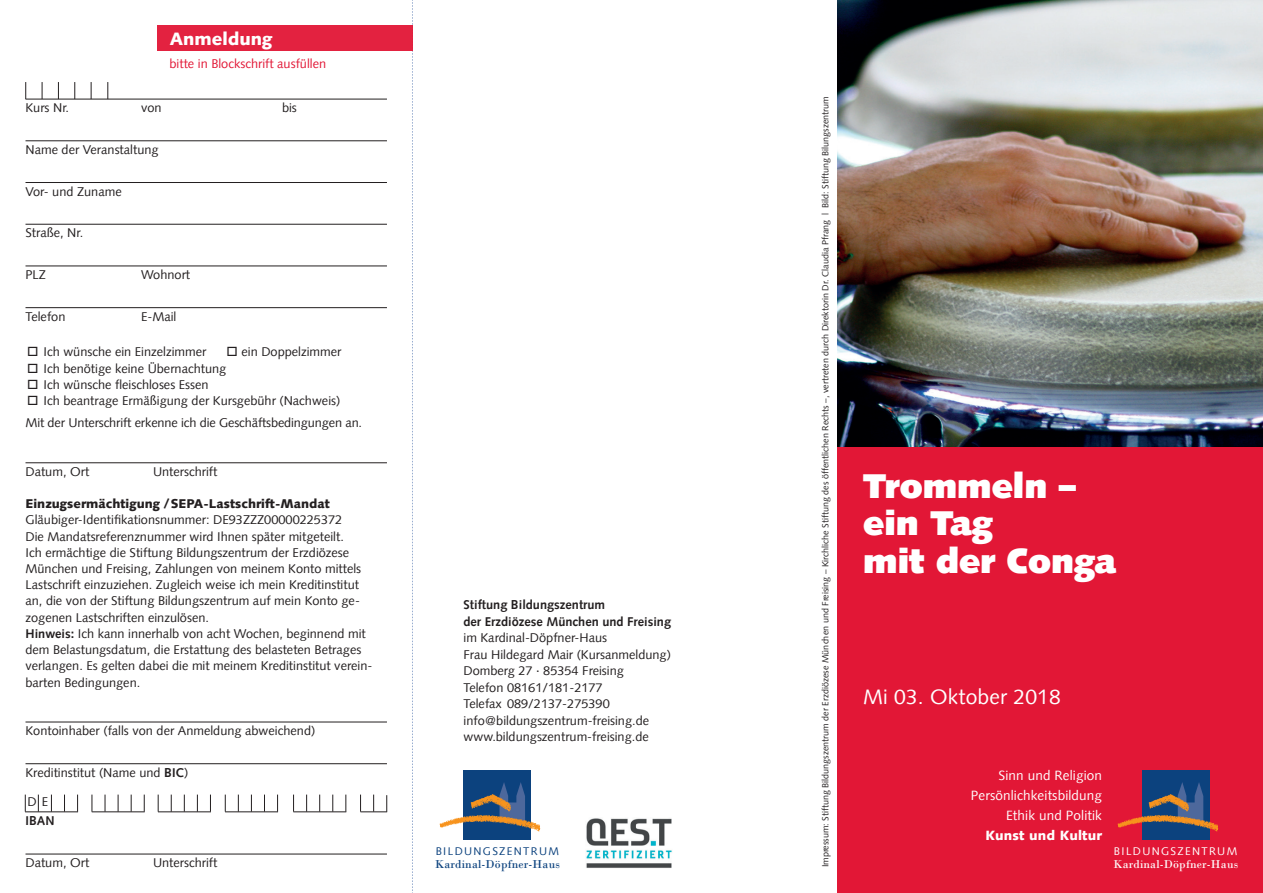
<style>
.page{position:relative;width:1263px;height:893px;background:#fff}
.page>*{position:absolute;margin:0;border:0;box-sizing:border-box;transform-origin:0 0}
.t1{font:900 34.5px/37.5px "Syntax Com";color:#fff}
.t2{font:21px "Syntax Com";letter-spacing:.01em;color:#fff}
.t3{font:900 18px "Syntax Com";color:#fff}
.t4{font:13.5px/19.8px "Syntax Com";letter-spacing:.01em;color:#fff;text-align:right}
.t5{font:900 13.5px "Syntax Com";letter-spacing:.01em;color:#fff}
.t6{font:12.75px/16.2px "Syntax Com";color:#231f20}
.t7{font:700 12.75px/16.5px "Syntax Com";color:#231f20}
.t8{font:900 12.75px "Syntax Com";color:#231f20}
.t9{font:12.75px "Syntax Com";color:#e21736}
.t10{font:12px "Bodoni";letter-spacing:.015em;color:#fff}
.t11{font:12px "Bodoni";letter-spacing:.015em;color:#0c427e}
.t12{font:11.25px "Syntax Com";letter-spacing:.12em;color:#fff}
.t13{font:11.25px "Syntax Com";letter-spacing:.12em;color:#0c427e}
.t14{font:9px "Syntax Com";color:#231f20}
.s1{font-weight:700}
</style>
<div class="page">
<div style="left:838px;top:446px;width:425px;height:447px;background:#e21736"></div>
<div style="left:1142px;top:770px;width:67px;height:70px;background:#0c427e"></div>
<svg style="left:1180px;top:782px;width:21px;height:6px"></svg>
<img style="left:1117px;top:788px;width:102px;height:47px">
<img style="left:838px;top:0;width:425px;height:446px">
<svg style="left:412px;top:0;width:1px;height:893px"></svg>
<div style="left:157px;top:26px;width:255px;height:25px;background:#e32240"></div>
<div style="left:464px;top:770px;width:67px;height:70px;background:#0c427e"></div>
<svg style="left:502px;top:782px;width:21px;height:6px"></svg>
<img style="left:439px;top:788px;width:102px;height:47px">
<img style="left:586px;top:818px;width:86px;height:50px">
<svg style="left:25px;top:82px;width:1px;height:17px"></svg>
<svg style="left:42px;top:82px;width:1px;height:17px"></svg>
<svg style="left:58px;top:82px;width:1px;height:17px"></svg>
<svg style="left:75px;top:82px;width:1px;height:17px"></svg>
<svg style="left:91px;top:82px;width:1px;height:17px"></svg>
<svg style="left:108px;top:82px;width:1px;height:17px"></svg>
<hr style="left:26px;top:99px;width:361px;height:1px;background:#231f20">
<hr style="left:26px;top:141px;width:361px;height:1px;background:#231f20">
<hr style="left:26px;top:182px;width:361px;height:1px;background:#231f20">
<hr style="left:26px;top:224px;width:361px;height:1px;background:#231f20">
<hr style="left:26px;top:266px;width:361px;height:1px;background:#231f20">
<hr style="left:26px;top:307px;width:361px;height:1px;background:#231f20">
<hr style="left:26px;top:462px;width:361px;height:1px;background:#231f20">
<hr style="left:26px;top:722px;width:361px;height:1px;background:#231f20">
<hr style="left:26px;top:763px;width:361px;height:1px;background:#231f20">
<hr style="left:26px;top:854px;width:361px;height:1px;background:#231f20">
<svg style="left:25px;top:795px;width:1px;height:17px"></svg>
<svg style="left:38px;top:795px;width:1px;height:17px"></svg>
<svg style="left:51px;top:795px;width:1px;height:17px"></svg>
<svg style="left:64px;top:795px;width:1px;height:17px"></svg>
<svg style="left:77px;top:795px;width:1px;height:17px"></svg>
<hr style="left:25px;top:812px;width:53px;height:1px;background:#231f20">
<svg style="left:92px;top:795px;width:1px;height:17px"></svg>
<svg style="left:105px;top:795px;width:1px;height:17px"></svg>
<svg style="left:118px;top:795px;width:1px;height:17px"></svg>
<svg style="left:131px;top:795px;width:1px;height:17px"></svg>
<svg style="left:144px;top:795px;width:1px;height:17px"></svg>
<hr style="left:92px;top:812px;width:53px;height:1px;background:#231f20">
<svg style="left:158px;top:795px;width:1px;height:17px"></svg>
<svg style="left:171px;top:795px;width:1px;height:17px"></svg>
<svg style="left:184px;top:795px;width:1px;height:17px"></svg>
<svg style="left:197px;top:795px;width:1px;height:17px"></svg>
<svg style="left:210px;top:795px;width:1px;height:17px"></svg>
<hr style="left:158px;top:812px;width:53px;height:1px;background:#231f20">
<svg style="left:225px;top:795px;width:1px;height:17px"></svg>
<svg style="left:238px;top:795px;width:1px;height:17px"></svg>
<svg style="left:251px;top:795px;width:1px;height:17px"></svg>
<svg style="left:264px;top:795px;width:1px;height:17px"></svg>
<svg style="left:277px;top:795px;width:1px;height:17px"></svg>
<hr style="left:225px;top:812px;width:53px;height:1px;background:#231f20">
<svg style="left:293px;top:795px;width:1px;height:17px"></svg>
<svg style="left:306px;top:795px;width:1px;height:17px"></svg>
<svg style="left:319px;top:795px;width:1px;height:17px"></svg>
<svg style="left:332px;top:795px;width:1px;height:17px"></svg>
<svg style="left:346px;top:795px;width:1px;height:17px"></svg>
<hr style="left:293px;top:812px;width:53px;height:1px;background:#231f20">
<svg style="left:360px;top:795px;width:27px;height:18px"></svg>
<h3 class="t3" style="left:170px;top:28px;width:104px">Anmeldung</h3>
<p class="t9" style="left:170px;top:56px;width:158px">bitte in Blockschrift ausfüllen</p>
<p class="t6" style="left:26px;top:100px;width:45px">Kurs N r.</p>
<p class="t6" style="left:141px;top:100px;width:22px">von</p>
<p class="t6" style="left:282px;top:100px;width:16px">bis</p>
<p class="t6" style="left:26px;top:141px;width:135px">N ame der Veranstaltung</p>
<p class="t6" style="left:26px;top:183px;width:98px">Vor- und Zuname</p>
<p class="t6" style="left:26px;top:225px;width:59px">Straße, N r.</p>
<p class="t6" style="left:26px;top:266px;width:15px">PLZ</p>
<p class="t6" style="left:141px;top:266px;width:51px">Wohnort</p>
<p class="t6" style="left:26px;top:308px;width:41px">Telefon</p>
<p class="t6" style="left:141px;top:308px;width:37px">E-Mail</p>
<p class="t6" style="left:27px;top:344px;width:181px">□ Ich wünsche ein Einzelzimmer</p>
<p class="t6" style="left:227px;top:344px;width:116px">□ ein Doppelzimmer</p>
<p class="t6" style="left:27px;top:360px;width:201px">□ Ich benötige keine Übernachtung</p>
<p class="t6" style="left:27px;top:376px;width:183px">□ Ich wünsche fleischloses Essen</p>
<p class="t6" style="left:25px;top:390px;width:338px;line-height:22.2px">□ I ch beantrage Ermäßigung der Kursgebühr (Nachweis)<br>Mit der U nterschrift erkenne ich die Geschäftsbedingungen an.</p>
<p class="t6" style="left:25px;top:463px;width:101px">Datum, Ort U</p>
<p class="t6" style="left:162px;top:463px;width:57px">nterschrift</p>
<p class="t8" style="left:25px;top:496px;width:306px">Einzugsermächtigung /SEPA-Lastschrift-Mandat</p>
<p class="t6" style="left:25px;top:512px;width:348px">Gläubiger-Identifikationsnummer: DE93ZZZ00000225372<br>Die Mandatsreferenznummer wird I hnen später mitgeteilt.<br>I ch ermächtige die Stiftung Bildungszentrum der Erzdiözese München und Freising, Zahlungen von meinem Konto mittels Lastschrift einzuziehen. Zugleich weise ich mein Kreditinstitut an, die von der Stiftung Bildungszentrum auf mein Konto ge&shy;zogenen Lastschriften einzulösen.<br><span class="s1">Hinweis:</span> Ich kann innerhalb von acht Wochen, beginnend mit dem Belastungsdatum, die Erstattung des belasteten Betrages verlangen. Es gelten dabei die mit meinem Kreditinstitut verein&shy;barten Bedingungen.</p>
<p class="t6" style="left:25px;top:723px;width:291px">Kontoinhaber (falls von der Anmeldung abweichend)</p>
<p class="t6" style="left:25px;top:764px;width:164px">Kreditinstitut (Name und <span class="s1">BIC</span>)</p>
<p class="t7" style="left:25px;top:813px;width:31px">IBAN</p>
<p class="t6" style="left:25px;top:855px;width:101px">Datum, Ort U</p>
<p class="t6" style="left:162px;top:855px;width:57px">nterschrift</p>
<p class="t6" style="left:28px;top:794px;width:22px">D E</p>
<p class="t7" style="left:463px;top:596px;width:209px">Stiftung Bildungszentrum<br>der Erzdiözese München und Freising</p>
<p class="t6" style="left:463px;top:630px;width:209px">im Kardinal-Döpfner-Haus<br>Frau Hildegard Mair (Kursanmeldung)<br>Domberg 27 · 85354 Freising<br>Telefon 08161/181-2177<br>Telefax 089/2137-275390 info@bildungszentrum-freising.de www.bildungszentrum-freising.de</p>
<p class="t13" style="left:436px;top:844px;width:125px">Bildungszentrum</p>
<p class="t11" style="left:435px;top:856px;width:127px">Kardinal-Döpfner-Haus</p>
<p class="t14" style="left:820px;top:867px;width:773px;rotate:-90deg">I mpressum: Stiftung Bildungszentrum der Erzdiözese München und Freising – Kirchliche Stiftung des öffentlichen Rechts –, vertreten durch Direktorin Dr. Claudia Pfrang | Bild: Stiftung Bilungszentrum</p>
<h1 class="t1" style="left:863px;top:467px;width:255px">Trommeln – ein Tag<br>mit der Conga</h1>
<h2 class="t2" style="left:863px;top:684px;width:199px">Mi 03. Oktober 2018</h2>
<p class="t4" style="left:971px;top:766px;width:133px">Sinn und Religion<br>Persönlichkeitsbildung<br>Ethik und Politik</p>
<p class="t5" style="left:985px;top:827px;width:118px">Kunst und Kultur</p>
<p class="t12" style="left:1114px;top:844px;width:125px">Bildungszentrum</p>
<p class="t10" style="left:1113px;top:856px;width:127px">Kardinal-Döpfner-Haus</p>
</div>
